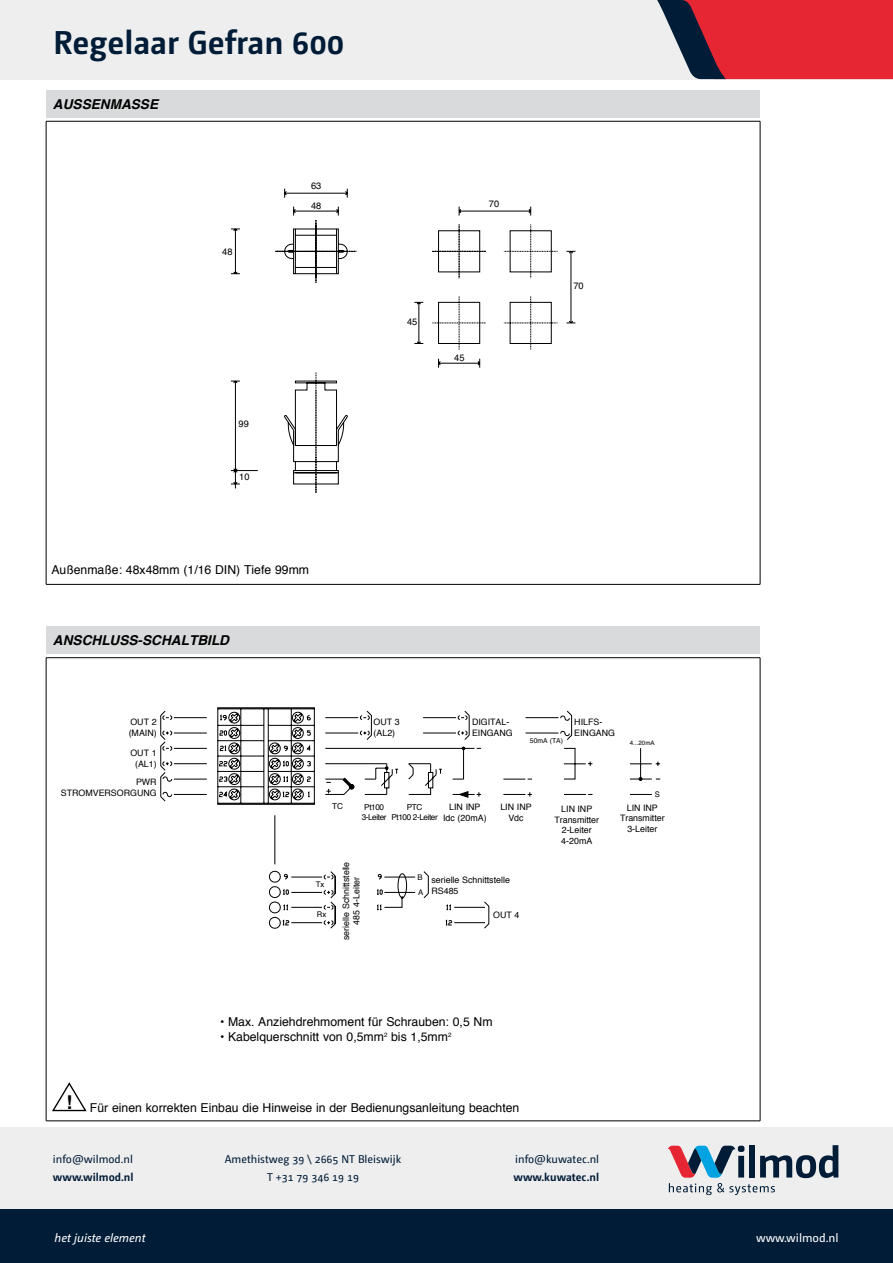
<style>
.page{position:relative;width:893px;height:1263px;background:#fff}
.page>*{position:absolute;margin:0;border:0;box-sizing:border-box;transform-origin:0 0}
.t1{font:700 33px "Camingo Dos";color:#001c37}
.t2{font:italic 700 13.65px "Helvetica";color:#000}
.t3{font:12.3px "Helvetica";color:#000}
.t4{font:italic 12px "Camingo Dos";color:#fff}
.t5{font:12px "Camingo Dos";color:#fff}
.t6{font:11.25px/18px "Camingo Dos";color:#001c37;text-align:center}
.t7{font:700 11.25px "Camingo Dos";color:#001c37}
.t8{font:9.3px/19.5px "Helvetica";color:#000}
.t9{font:8.85px/10.6px "Helvetica";color:#000;text-align:center}
.t10{font:8.1px/9.8px "Helvetica";letter-spacing:-.05em;color:#000;text-align:center}
.t11{font:7.8px "Helvetica";color:#000}
.t12{font:6.75px "Helvetica";color:#000}
.t13{font:6.15px "Helvetica";color:#000}
</style>
<div class="page">
<div style="left:0;top:1127px;width:893px;height:136px;background:#eeeeef"></div>
<div style="left:0;top:0;width:893px;height:79px;background:#eeeeef"></div>
<svg style="left:657px;top:0;width:236px;height:79px;background:#c93643"></svg>
<svg style="left:668px;top:1145px;width:170px;height:50px"></svg>
<div style="left:0;top:1209px;width:893px;height:54px;background:#001c37"></div>
<svg style="left:231px;top:380px;width:86px;height:113px"></svg>
<svg style="left:275px;top:372px;width:73px;height:113px"></svg>
<svg style="left:231px;top:188px;width:345px;height:180px"></svg>
<svg style="left:438px;top:206px;width:134px;height:144px"></svg>
<hr style="left:46px;top:584px;width:714px;height:1px;background:#000">
<hr style="left:46px;top:121px;width:1px;height:463px;background:#000">
<hr style="left:46px;top:121px;width:714px;height:1px;background:#000">
<div style="left:46px;top:90px;width:714px;height:27px;background:#d9dadb"></div>
<hr style="left:46px;top:1120px;width:714px;height:1px;background:#000">
<hr style="left:46px;top:658px;width:1px;height:463px;background:#000">
<hr style="left:46px;top:657px;width:714px;height:1px;background:#000">
<div style="left:46px;top:627px;width:714px;height:27px;background:#d9dadb"></div>
<hr style="left:760px;top:121px;width:1px;height:463px;background:#000">
<hr style="left:760px;top:658px;width:1px;height:463px;background:#000">
<svg style="left:52px;top:1082px;width:35px;height:30px"></svg>
<svg style="left:160px;top:707px;width:155px;height:222px"></svg>
<svg style="left:269px;top:711px;width:21px;height:83px"></svg>
<svg style="left:290px;top:710px;width:371px;height:219px"></svg>
<svg style="left:639px;top:777px;width:3px;height:4px"></svg>
<svg style="left:376px;top:873px;width:31px;height:37px"></svg>
<h1 class="t1" style="left:53px;top:23px;width:293px">Regelaar Gefran 600</h1>
<h2 class="t2" style="left:53px;top:93px;width:107px">AUSSENMASSE</h2>
<p class="t8" style="left:222px;top:243px;width:12px">48</p>
<p class="t8" style="left:311px;top:176px;width:12px">63<br>48</p>
<p class="t8" style="left:239px;top:414px;width:12px">99</p>
<p class="t8" style="left:239px;top:467px;width:12px">10</p>
<p class="t8" style="left:489px;top:194px;width:12px">70</p>
<p class="t8" style="left:407px;top:312px;width:12px">45</p>
<p class="t8" style="left:454px;top:348px;width:12px">45</p>
<p class="t8" style="left:573px;top:276px;width:12px">70</p>
<h3 class="t3" style="left:51px;top:560px;width:259px">Außenmaße: 48x48mm (1/16 DIN) Tiefe 99mm</h3>
<h2 class="t2" style="left:53px;top:629px;width:178px">ANSCHLUSS-SCHALTBILD</h2>
<p class="t9" style="left:129px;top:717px;width:30px;text-align:left">OUT 2 (MAIN)</p>
<p class="t9" style="left:130px;top:748px;width:28px">OUT 1 (AL1)</p>
<p class="t9" style="left:61px;top:777px;width:97px;text-align:right">PWR<br>STROMVERSORGUNG</p>
<p class="t9" style="left:374px;top:717px;width:28px;text-align:left">OUT 3 (AL2)</p>
<p class="t9" style="left:472px;top:717px;width:42px;text-align:left">DIGITAL-<br>EINGANG</p>
<p class="t9" style="left:574px;top:717px;width:42px;text-align:left">HILFS-<br>EINGANG</p>
<p class="t12" style="left:530px;top:736px;width:35px">50mA (TA)</p>
<p class="t13" style="left:630px;top:738px;width:26px">4...20mA</p>
<p class="t11" style="left:655px;top:788px;width:7px">S</p>
<p class="t10" style="left:332px;top:802px;width:12px">TC</p>
<p class="t10" style="left:362px;top:803px;width:26px">Pt100<br>3-Leiter</p>
<p class="t10" style="left:392px;top:803px;width:48px">PTC<br>Pt100 2-Leiter</p>
<p class="t9" style="left:443px;top:802px;width:45px">LIN INP<br>Idc (20mA)</p>
<p class="t9" style="left:500px;top:802px;width:33px">LIN INP<br>Vdc</p>
<p class="t9" style="left:554px;top:804px;width:46px">LIN INP<br>Transmitter<br>2-Leiter<br>4-20mA</p>
<p class="t9" style="left:620px;top:802px;width:46px">LIN INP<br>Transmitter<br>3-Leiter</p>
<p class="t11" style="left:316px;top:878px;width:10px">Tx</p>
<p class="t11" style="left:317px;top:908px;width:11px">Rx</p>
<p class="t9" style="left:341px;top:940px;width:80px;rotate:-90deg">serielle Schnittstelle<br>485 4-Leiter</p>
<p class="t9" style="left:431px;top:875px;width:80px;text-align:left;text-indent:-14px"><sup>B</sup> serielle Schnittstelle<br>RS485</p>
<p class="t11" style="left:418px;top:886px;width:7px">A</p>
<p class="t9" style="left:493px;top:909px;width:28px">OUT 4</p>
<h3 class="t3" style="left:220px;top:1012px;width:274px">• Max. Anziehdrehmoment für Schrauben: 0,5 Nm</h3>
<h3 class="t3" style="left:220px;top:1027px;width:233px">• Kabelquerschnitt von 0,5mm<sup>2</sup> bis 1,5mm<sup>2</sup></h3>
<h3 class="t3" style="left:66px;top:1098px;width:455px"><sup>!</sup> Für einen korrekten Einbau die Hinweise in der Bedienungsanleitung beachten</h3>
<p class="t6" style="left:53px;top:1150px;width:81px">info@wilmod.nl</p>
<p class="t7" style="left:53px;top:1170px;width:82px">www.wilmod.nl</p>
<p class="t6" style="left:225px;top:1150px;width:178px">Amethistweg 39 \ 2665 NT Bleiswijk<br>T +31 79 346 19 19</p>
<p class="t6" style="left:515px;top:1150px;width:85px">info@kuwatec.nl</p>
<p class="t7" style="left:513px;top:1170px;width:87px">www.kuwatec.nl</p>
<h3 class="t4" style="left:55px;top:1231px;width:92px">het juiste element</h3>
<h3 class="t5" style="left:756px;top:1231px;width:84px">www.wilmod.nl</h3>
</div>
